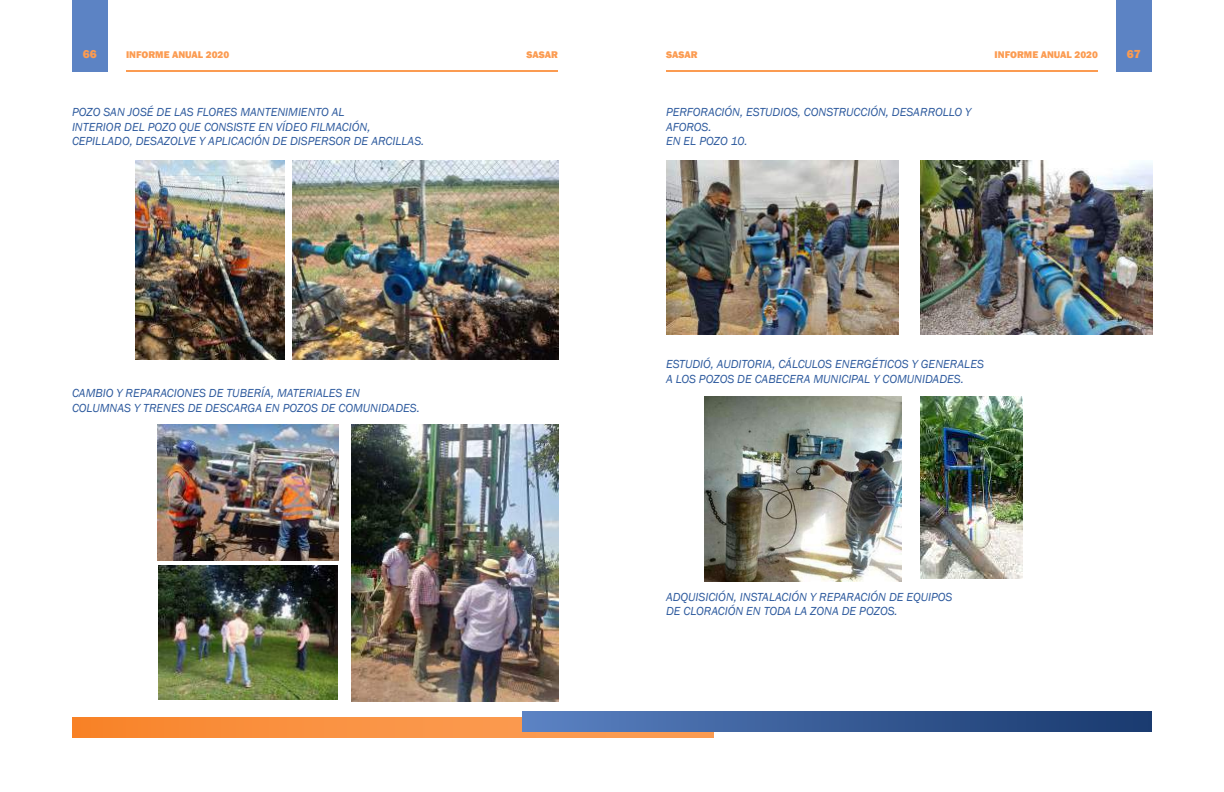
<style>
.page{position:relative;width:1224px;height:792px;background:#fff}
.page>*{position:absolute;margin:0;border:0;box-sizing:border-box;transform-origin:0 0}
.t1{font:italic 12px/14.4px "Franklin Gothic";color:#2c599d}
.t2{font:800 12px "Franklin Gothic";color:#fb9b51}
.t3{font:800 10px "Franklin Gothic";color:#fb9b51}
</style>
<div class="page">
<div style="left:72px;top:0;width:36px;height:72px;background:#5c83c4"></div>
<div style="left:1116px;top:0;width:36px;height:72px;background:#5c83c4"></div>
<hr style="left:126px;top:70px;width:432px;height:2px;background:#fb9b51">
<hr style="left:666px;top:70px;width:432px;height:2px;background:#fb9b51">
<img style="left:135px;top:161px;width:150px;height:199px">
<img style="left:157px;top:425px;width:181px;height:136px">
<img style="left:351px;top:425px;width:207px;height:276px">
<img style="left:158px;top:565px;width:179px;height:135px">
<img style="left:292px;top:161px;width:266px;height:199px">
<div style="left:72px;top:717px;width:642px;height:21px;background:linear-gradient(to right,#f9862e,#fca059)"></div>
<div style="left:522px;top:711px;width:630px;height:21px;background:linear-gradient(to right,#5a81c2,#17386d)"></div>
<img style="left:920px;top:396px;width:103px;height:183px">
<img style="left:666px;top:161px;width:232px;height:173px">
<img style="left:920px;top:161px;width:233px;height:173px">
<img style="left:705px;top:396px;width:196px;height:185px">
<p class="t2" style="left:83px;top:46px;width:16px">66</p>
<p class="t3" style="left:126px;top:48px;width:105px">INFORME ANUAL 2020</p>
<p class="t3" style="left:526px;top:48px;width:33px">SASAR</p>
<p class="t3" style="left:666px;top:48px;width:33px">SASAR</p>
<p class="t3" style="left:995px;top:48px;width:105px">INFORME ANUAL 2020</p>
<p class="t2" style="left:1127px;top:46px;width:16px">67</p>
<p class="t1" style="left:72px;top:105px;width:354px">POZO SAN JOSÉ DE LAS FLORES MANTENIMIENTO AL<br>INTERIOR DEL POZO QUE CONSISTE EN VÍDEO FILMACIÓN,<br>CEPILLADO, DESAZOLVE Y APLICACIÓN DE DISPERSOR DE ARCILLAS.</p>
<p class="t1" style="left:72px;top:386px;width:349px">CAMBIO Y REPARACIONES DE TUBERÍA, MATERIALES EN<br>COLUMNAS Y TRENES DE DESCARGA EN POZOS DE COMUNIDADES.</p>
<p class="t1" style="left:666px;top:105px;width:307px">PERFORACIÓN, ESTUDIOS, CONSTRUCCIÓN, DESARROLLO Y<br>AFOROS.<br>EN EL POZO 10.</p>
<p class="t1" style="left:666px;top:357px;width:319px">ESTUDIÓ, AUDITORIA, CÁLCULOS ENERGÉTICOS Y GENERALES<br>A LOS POZOS DE CABECERA MUNICIPAL Y COMUNIDADES.</p>
<p class="t1" style="left:666px;top:590px;width:288px">ADQUISICIÓN, INSTALACIÓN Y REPARACIÓN DE EQUIPOS<br>DE CLORACIÓN EN TODA LA ZONA DE POZOS.</p>
</div>
